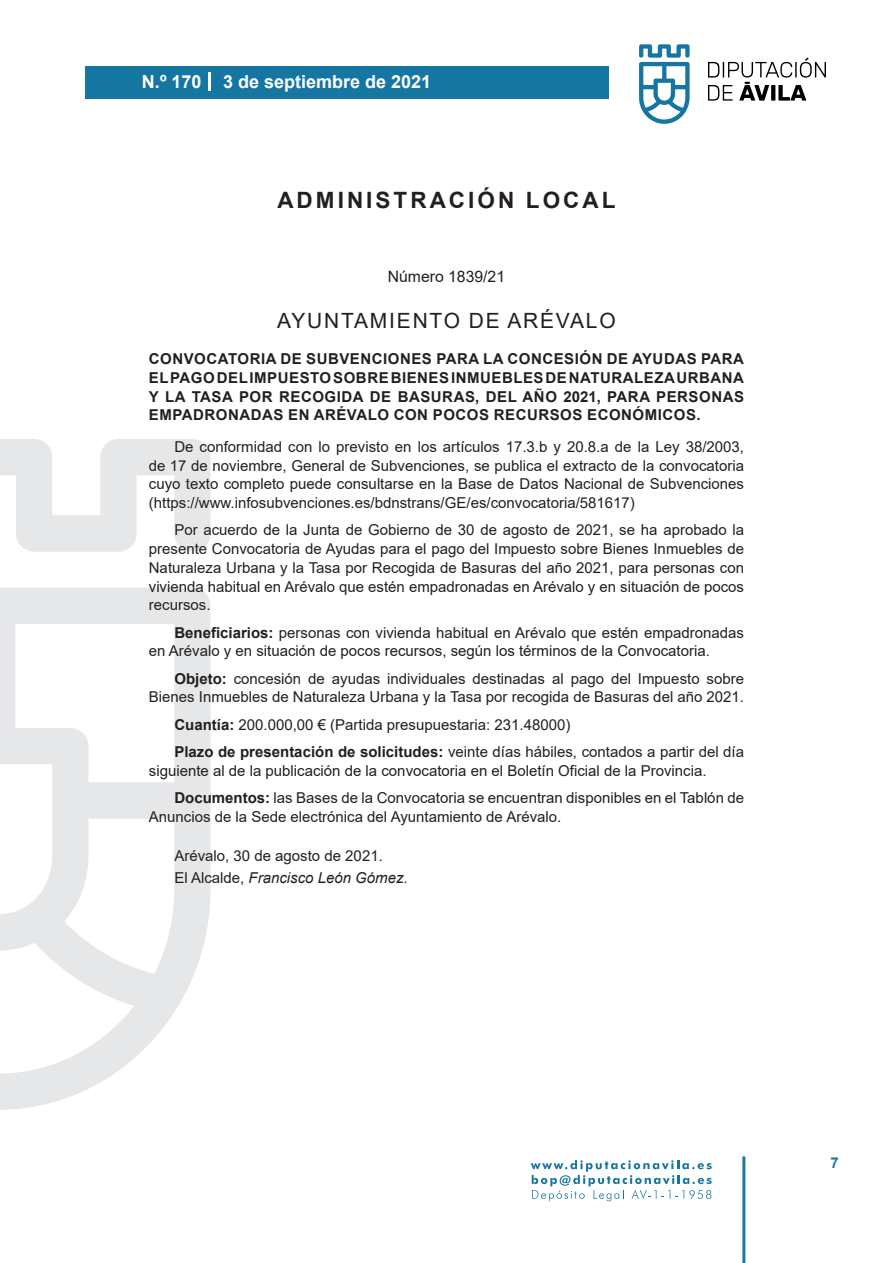
<style>
.page{position:relative;width:893px;height:1263px;background:#fff}
.page>*{position:absolute;margin:0;border:0;box-sizing:border-box;transform-origin:0 0}
.t1{font:700 22.5px "Arial";letter-spacing:.135em;color:#231f20}
.t2{font:21px "Arial";letter-spacing:.085em;color:#231f20}
.t3{font:700 18px "Arial";color:#fff}
.t4{font:15.75px "Arial";color:#231f20}
.t5{font:15px/18.8px "Arial";color:#231f20}
.t6{font:700 15px/18.8px "Arial";letter-spacing:.035em;color:#231f20;text-align:justify}
.t7{font:700 15px "Arial";color:#1d76a4}
.s1{font-weight:700}
.s2{font-style:italic}
</style>
<div class="page">
<svg style="left:531px;top:1160px;width:181px;height:41px"></svg>
<div style="left:85px;top:66px;width:523px;height:33px;background:#1676a2"></div>
<svg style="left:639px;top:44px;width:51px;height:80px"></svg>
<svg style="left:708px;top:58px;width:118px;height:43px"></svg>
<hr style="left:742px;top:1156px;width:3px;height:107px;background:#1d76a4">
<svg style="left:208px;top:72px;width:2px;height:18px"></svg>
<svg style="left:0;top:439px;width:211px;height:671px"></svg>
<p class="t3" style="left:142px;top:69px;width:291px">N.º 170 3 de septiembre de 2021</p>
<h1 class="t1" style="left:277px;top:184px;width:340px">ADMINISTRACIÓN LOCAL</h1>
<p class="t4" style="left:388px;top:266px;width:119px">Número 1839/21</p>
<h2 class="t2" style="left:277px;top:307px;width:340px">AYUNTAMIENTO DE ARÉVALO</h2>
<p class="t6" style="left:149px;top:350px;width:597px">CONVOCATORIA DE SUBVENCIONES PARA LA CONCESIÓN DE AYUDAS PARA EL PAGO DEL IMPUESTO SOBRE BIENES INMUEBLES DE NATURALEZA URBANA Y LA TASA POR RECOGIDA DE BASURAS, DEL AÑO 2021, PARA PERSONAS EMPADRONADAS EN ARÉVALO CON POCOS RECURSOS ECONÓMICOS.</p>
<p class="t5" style="left:149px;top:437px;width:597px;text-align:justify;text-indent:26px">De conformidad con lo previsto en los artículos 17.3.b y 20.8.a de la Ley 38/2003, de 17 de noviembre, General de Subvenciones, se publica el extracto de la convocatoria cuyo texto completo puede consultarse en la Base de Datos Nacional de Subvenciones (https://www.infosubvenciones.es/bdnstrans/GE/es/convocatoria/581617)</p>
<p class="t5" style="left:149px;top:521px;width:597px;text-align:justify;text-indent:26px">Por acuerdo de la Junta de Gobierno de 30 de agosto de 2021, se ha aprobado la presente Convocatoria de Ayudas para el pago del Impuesto sobre Bienes Inmuebles de Naturaleza Urbana y la Tasa por Recogida de Basuras del año 2021, para personas con vivienda habitual en Arévalo que estén empadronadas en Arévalo y en situación de pocos recursos.</p>
<p class="t5" style="left:149px;top:623px;width:597px;text-indent:26px"><span class="s1">Beneficiarios:</span> personas con vivienda habitual en Arévalo que estén empadronadas en Arévalo y en situación de pocos recursos, según los términos de la Convocatoria.</p>
<p class="t5" style="left:149px;top:669px;width:597px;text-align:right"><span class="s1">Objeto:</span> concesión de ayudas individuales destinadas al pago del Impuesto sobre<br>Bienes Inmuebles de Naturaleza Urbana y la Tasa por recogida de Basuras del año 2021.</p>
<p class="t5" style="left:174px;top:711px;width:571px;line-height:27.3px"><span class="s1">Cuantía:</span> 200.000,00 € (Partida presupuestaria: 231.48000)<br><span class="s1">Plazo de presentación de solicitudes:</span> veinte días hábiles, contados a partir del día</p>
<p class="t5" style="left:174px;top:757px;width:571px;line-height:27.3px;text-indent:-26px">siguiente al de la publicación de la convocatoria en el Boletín Oficial de la Provincia.<br><span class="s1">Documentos:</span> las Bases de la Convocatoria se encuentran disponibles en el Tablón de</p>
<p class="t5" style="left:149px;top:807px;width:414px">Anuncios de la Sede electrónica del Ayuntamiento de Arévalo.</p>
<p class="t5" style="left:174px;top:844px;width:235px;line-height:22.2px">Arévalo, 30 de agosto de 2021.<br>El Alcalde, <span class="s2">Francisco León Gómez</span>.</p>
<p class="t7" style="left:831px;top:1152px;width:10px">7</p>
</div>
